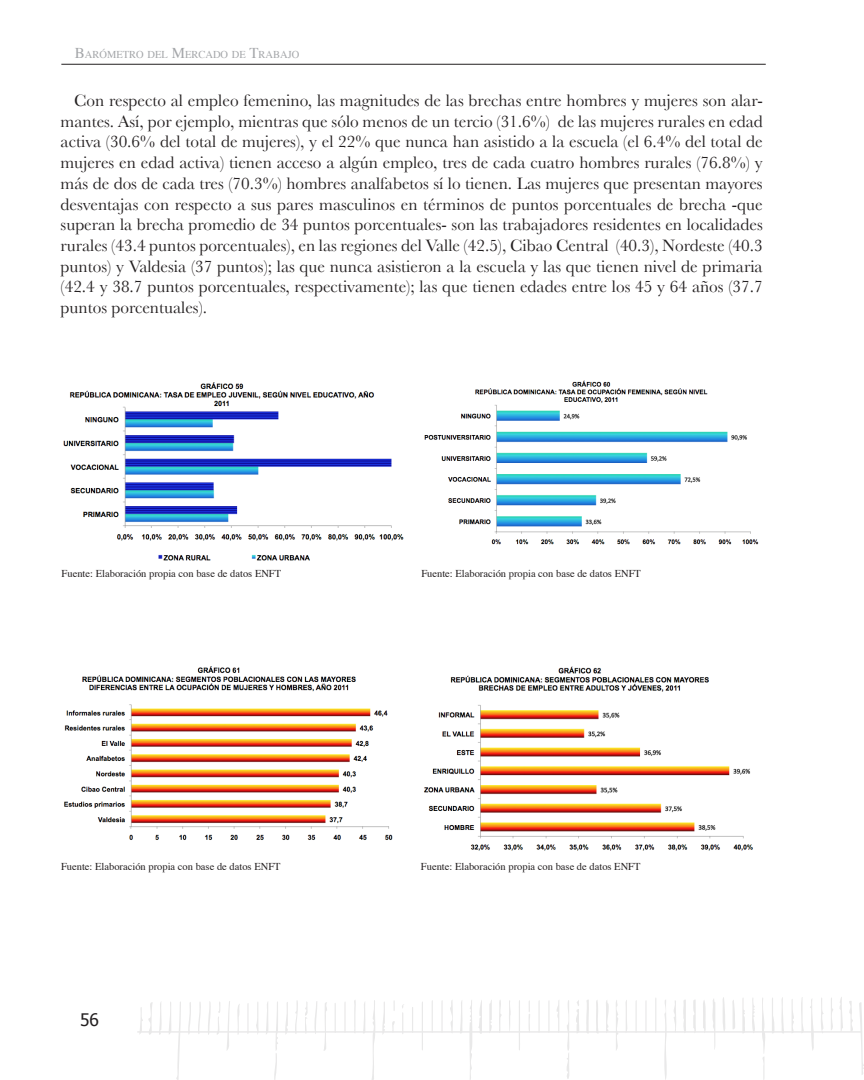
<style>
.page{position:relative;width:864px;height:1080px;background:#fff}
.page>*{position:absolute;margin:0;border:0;box-sizing:border-box;transform-origin:0 0}
.t1{font:17.25px/20.7px "Baskerville";color:#231f20;text-align:justify}
.t2{font:17.25px "Tahoma";color:#231f20}
.fuentes{font:10.5px "Times";color:#231f20}
.t3{font:10.5px "Times";color:#a4a6a9}
.s1{font-size:15px}
</style>
<div class="page">
<svg style="left:772px;top:997px;width:12px;height:34px"></svg>
<svg style="left:655px;top:998px;width:1px;height:33px"></svg>
<svg style="left:792px;top:997px;width:32px;height:53px"></svg>
<svg style="left:693px;top:999px;width:22px;height:50px"></svg>
<svg style="left:683px;top:1000px;width:3px;height:31px"></svg>
<svg style="left:664px;top:1000px;width:12px;height:80px"></svg>
<svg style="left:645px;top:1001px;width:2px;height:30px"></svg>
<svg style="left:635px;top:1000px;width:2px;height:31px"></svg>
<svg style="left:596px;top:1000px;width:31px;height:50px"></svg>
<svg style="left:557px;top:1000px;width:2px;height:31px"></svg>
<svg style="left:548px;top:1001px;width:2px;height:30px"></svg>
<svg style="left:538px;top:1000px;width:2px;height:31px"></svg>
<svg style="left:519px;top:1000px;width:1px;height:50px"></svg>
<svg style="left:509px;top:1000px;width:2px;height:31px"></svg>
<svg style="left:499px;top:1000px;width:3px;height:31px"></svg>
<svg style="left:489px;top:1000px;width:3px;height:31px"></svg>
<svg style="left:460px;top:1000px;width:22px;height:80px"></svg>
<svg style="left:450px;top:1000px;width:3px;height:31px"></svg>
<svg style="left:441px;top:1001px;width:2px;height:30px"></svg>
<svg style="left:432px;top:1000px;width:1px;height:31px"></svg>
<svg style="left:354px;top:1000px;width:2px;height:31px"></svg>
<svg style="left:422px;top:1002px;width:1px;height:48px"></svg>
<svg style="left:363px;top:1000px;width:12px;height:80px"></svg>
<svg style="left:344px;top:1002px;width:2px;height:29px"></svg>
<svg style="left:285px;top:1002px;width:3px;height:32px"></svg>
<svg style="left:256px;top:1002px;width:3px;height:32px"></svg>
<svg style="left:188px;top:1001px;width:23px;height:34px"></svg>
<svg style="left:159px;top:1002px;width:22px;height:78px"></svg>
<svg style="left:335px;top:1003px;width:1px;height:28px"></svg>
<svg style="left:324px;top:1002px;width:3px;height:49px"></svg>
<svg style="left:247px;top:1003px;width:2px;height:31px"></svg>
<svg style="left:139px;top:1002px;width:14px;height:33px"></svg>
<svg style="left:529px;top:1001px;width:1px;height:30px"></svg>
<svg style="left:217px;top:1001px;width:23px;height:49px"></svg>
<svg style="left:295px;top:1001px;width:22px;height:33px"></svg>
<svg style="left:567px;top:1000px;width:22px;height:79px"></svg>
<svg style="left:266px;top:1002px;width:12px;height:78px"></svg>
<svg style="left:723px;top:997px;width:42px;height:83px"></svg>
<svg style="left:382px;top:1001px;width:31px;height:33px"></svg>
<hr style="left:137px;top:1031px;width:725px;height:2px;background:#231f20">
<hr style="left:61px;top:64px;width:705px;height:1px;background:#231f20">
<svg style="left:831px;top:997px;width:33px;height:78px"></svg>
<img style="left:63px;top:382px;width:341px;height:179px">
<img style="left:424px;top:380px;width:335px;height:165px">
<img style="left:64px;top:666px;width:329px;height:174px">
<img style="left:424px;top:666px;width:329px;height:185px">
<p class="t3" style="left:75px;top:45px;width:226px"><span class="s1">B</span>ARÓMETRO DEL <span class="s1">M</span>ERCADO DE <span class="s1">T</span>RABAJO</p>
<p class="t1" style="left:61px;top:90px;width:704px;text-indent:14px">Con respecto al empleo femenino, las magnitudes de las brechas entre hombres y mujeres son alar&shy;mantes. Así, por ejemplo, mientras que sólo menos de un tercio (31.6%) de las mujeres rurales en edad activa (30.6% del total de mujeres), y el 22% que nunca han asistido a la escuela (el 6.4% del total de mujeres en edad activa) tienen acceso a algún empleo, tres de cada cuatro hombres rurales (76.8%) y más de dos de cada tres (70.3%) hombres analfabetos sí lo tienen. Las mujeres que presentan mayores desventajas con respecto a sus pares masculinos en términos de puntos porcentuales de brecha -que superan la brecha promedio de 34 puntos porcentuales- son las trabajadores residentes en localidades rurales (43.4 puntos porcentuales), en las regiones del Valle (42.5), Cibao Central (40.3), Nordeste (40.3 puntos) y Valdesia (37 puntos); las que nunca asistieron a la escuela y las que tienen nivel de primaria (42.4 y 38.7 puntos porcentuales, respectivamente); las que tienen edades entre los 45 y 64 años (37.7 puntos porcentuales).</p>
<p class="fuentes" style="left:62px;top:563px;width:221px">Fuente: Elaboración propia con base de datos ENFT</p>
<p class="fuentes" style="left:421px;top:563px;width:221px">Fuente: Elaboración propia con base de datos ENFT</p>
<p class="fuentes" style="left:61px;top:856px;width:221px">Fuente: Elaboración propia con base de datos ENFT</p>
<p class="fuentes" style="left:421px;top:856px;width:221px">Fuente: Elaboración propia con base de datos ENFT</p>
<p class="t2" style="left:80px;top:1008px;width:20px">56</p>
</div>
